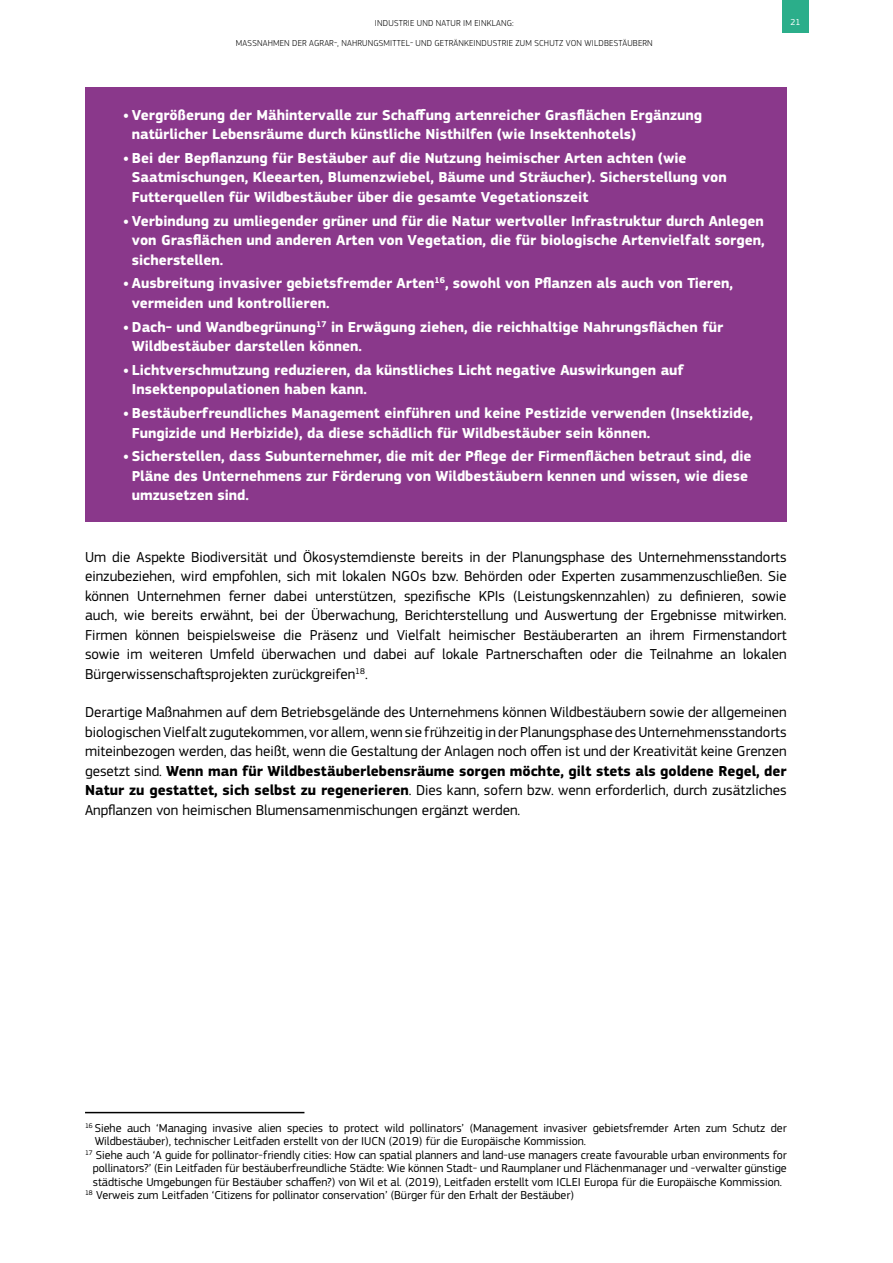
<style>
.page{position:relative;width:893px;height:1263px;background:#fff}
.page>*{position:absolute;margin:0;border:0;box-sizing:border-box;transform-origin:0 0}
.t1{font:700 15px/19.5px "EC Square Sans Pro";color:#fff}
.t2{font:15px/19.5px "EC Square Sans Pro";color:#000;text-align:justify}
.t3{font:12px "EC Square Sans Pro";color:#000}
.t4{font:300 9px/19.5px "EC Square Sans Pro";letter-spacing:.02em;color:#000;text-align:center}
.t5{font:9px "EC Square Sans Pro";color:#fff}
.s1{font-weight:700}
</style>
<div class="page">
<div style="left:782px;top:0;width:27px;height:33px;background:#2bae8a"></div>
<div style="left:85px;top:87px;width:702px;height:435px;background:#8a388b"></div>
<hr style="left:85px;top:1112px;width:219px;height:1px;background:#000">
<p class="t4" style="left:236px;top:14px;width:418px">INDUSTRIE UND NATUR IM EINKLANG:<br>MASSNAHMEN DER AGRAR-, NAHRUNGSMITTEL- UND GETRÄNKEINDUSTRIE ZUM SCHUTZ VON WILDBESTÄUBERN</p>
<p class="t5" style="left:791px;top:17px;width:12px">21</p>
<p class="t1" style="left:132px;top:105px;width:572px;text-indent:-9px">• Vergrößerung der Mähintervalle zur Schaffung artenreicher Grasflächen Ergänzung natürlicher Lebensräume durch künstliche Nisthilfen (wie Insektenhotels)</p>
<p class="t1" style="left:132px;top:149px;width:596px;text-indent:-9px">• Bei der Bepflanzung für Bestäuber auf die Nutzung heimischer Arten achten (wie<br>Saatmischungen, Kleearten, Blumenzwiebel, Bäume und Sträucher). Sicherstellung von<br>Futterquellen für Wildbestäuber über die gesamte Vegetationszeit</p>
<p class="t1" style="left:132px;top:211px;width:634px;text-align:justify;text-indent:-9px">• Verbindung zu umliegender grüner und für die Natur wertvoller Infrastruktur durch Anlegen von Grasflächen und anderen Arten von Vegetation, die für biologische Artenvielfalt sorgen, sicherstellen.</p>
<p class="t1" style="left:132px;top:274px;width:603px;text-indent:-9px">• Ausbreitung invasiver gebietsfremder Arten<sup>16</sup>, sowohl von Pflanzen als auch von Tieren, vermeiden und kontrollieren.</p>
<p class="t1" style="left:132px;top:317px;width:593px;text-indent:-9px">• Dach- und Wandbegrünung<sup>17</sup> in Erwägung ziehen, die reichhaltige Nahrungsflächen für<br>Wildbestäuber darstellen können.</p>
<p class="t1" style="left:132px;top:361px;width:554px;text-indent:-9px">• Lichtverschmutzung reduzieren, da künstliches Licht negative Auswirkungen auf<br>Insektenpopulationen haben kann.</p>
<p class="t1" style="left:132px;top:404px;width:623px;text-indent:-9px">• Bestäuberfreundliches Management einführen und keine Pestizide verwenden (Insektizide,<br>Fungizide und Herbizide), da diese schädlich für Wildbestäuber sein können.</p>
<p class="t1" style="left:132px;top:447px;width:621px;text-indent:-9px">• Sicherstellen, dass Subunternehmer, die mit der Pflege der Firmenflächen betraut sind, die<br>Pläne des Unternehmens zur Förderung von Wildbestäubern kennen und wissen, wie diese umzusetzen sind.</p>
<p class="t2" style="left:85px;top:547px;width:703px">Um die Aspekte Biodiversität und Ökosystemdienste bereits in der Planungsphase des Unternehmensstandorts einzubeziehen, wird empfohlen, sich mit lokalen NGOs bzw. Behörden oder Experten zusammenzuschließen. Sie können Unternehmen ferner dabei unterstützen, spezifische KPIs (Leistungskennzahlen) zu definieren, sowie auch, wie bereits erwähnt, bei der Überwachung, Berichterstellung und Auswertung der Ergebnisse mitwirken.<br>Firmen können beispielsweise die Präsenz und Vielfalt heimischer Bestäuberarten an ihrem Firmenstandort sowie im weiteren Umfeld überwachen und dabei auf lokale Partnerschaften oder die Teilnahme an lokalen Bürgerwissenschaftsprojekten zurückgreifen<sup>18</sup>.</p>
<p class="t2" style="left:85px;top:703px;width:703px">Derartige Maßnahmen auf dem Betriebsgelände des Unternehmens können Wildbestäubern sowie der allgemeinen biologischen Vielfalt zugutekommen, vor allem, wenn sie frühzeitig in der Planungsphase des Unternehmensstandorts miteinbezogen werden, das heißt, wenn die Gestaltung der Anlagen noch offen ist und der Kreativität keine Grenzen gesetzt sind. <span class="s1">Wenn man für Wildbestäuberlebensräume sorgen möchte, gilt stets als goldene Regel, der Natur zu gestattet, sich selbst zu regenerieren</span>. Dies kann, sofern bzw. wenn erforderlich, durch zusätzliches Anpflanzen von heimischen Blumensamenmischungen ergänzt werden.</p>
<p class="t3" style="left:85px;top:1121px;width:703px"><sup>16</sup> Siehe auch ‘Managing invasive alien species to protect wild pollinators’ (Management invasiver gebietsfremder Arten zum Schutz der</p>
<p class="t3" style="left:95px;top:1134px;width:493px">Wildbestäuber), technischer Leitfaden erstellt von der IUCN (2019) für die Europäische Kommission.</p>
<p class="t3" style="left:85px;top:1148px;width:703px"><sup>17</sup> Siehe auch ‘A guide for pollinator-friendly cities: How can spatial planners and land-use managers create favourable urban environments for</p>
<p class="t3" style="left:93px;top:1161px;width:695px">pollinators?’ (Ein Leitfaden für bestäuberfreundliche Städte: Wie können Stadt- und Raumplaner und Flächenmanager und -verwalter günstige</p>
<p class="t3" style="left:93px;top:1175px;width:691px">städtische Umgebungen für Bestäuber schaffen?) von Wil et al. (2019), Leitfaden erstellt vom ICLEI Europa für die Europäische Kommission.</p>
<p class="t3" style="left:85px;top:1188px;width:490px"><sup>18</sup> Verweis zum Leitfaden ‘Citizens for pollinator conservation’ (Bürger für den Erhalt der Bestäuber)</p>
</div>
